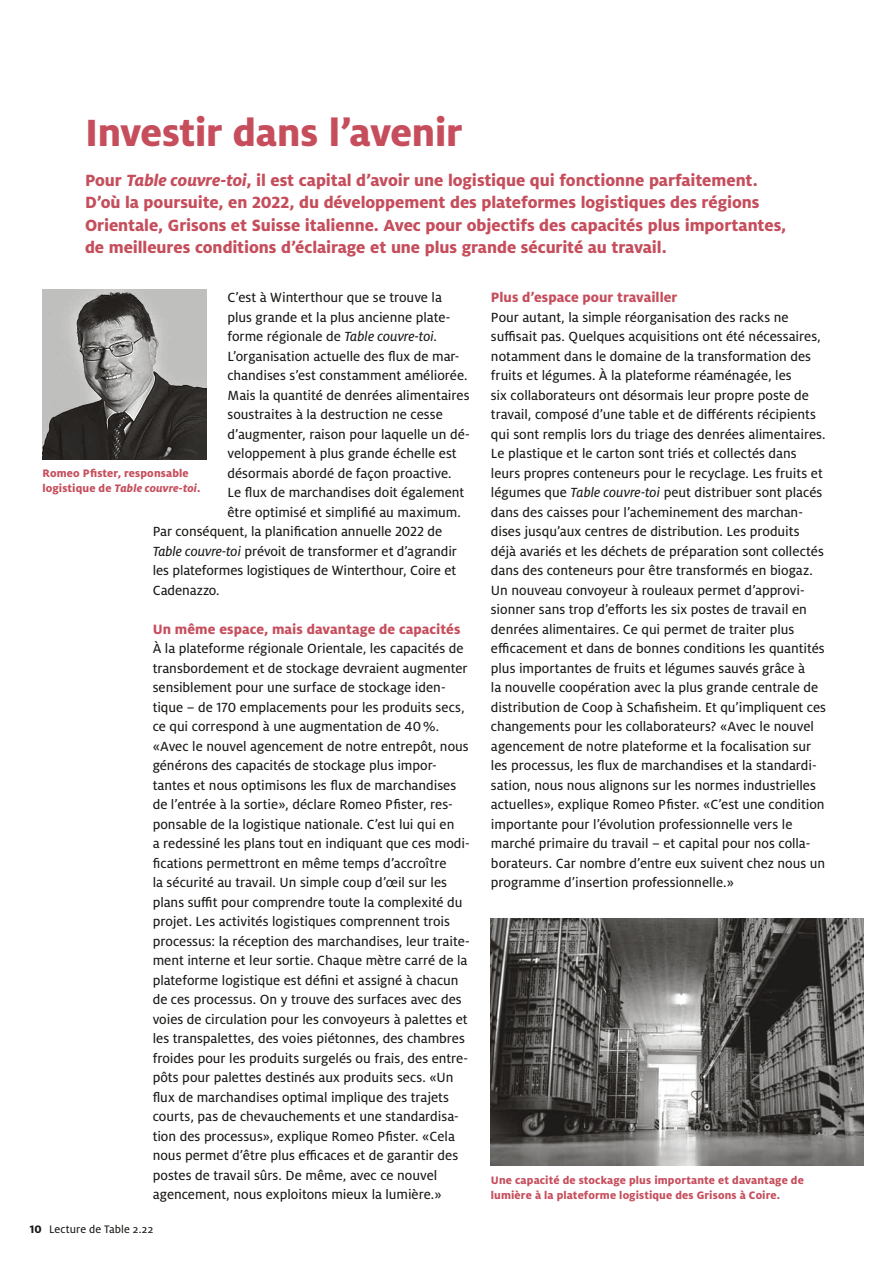
<style>
.page{position:relative;width:893px;height:1263px;background:#fff}
.page>*{position:absolute;margin:0;border:0;box-sizing:border-box;transform-origin:0 0}
.t1{font:800 42px "Milo OT";letter-spacing:-.015em;color:#c64e5c}
.t2{font:800 18px/22.5px "Milo OT";letter-spacing:-.005em;color:#c64e5c}
.t3{font:800 15px "Milo OT";letter-spacing:.005em;color:#c64e5c}
.t4{font:14.7px/19.5px "Milo OT Text";color:#1b1917}
.t5{font:800 12px/15px "Milo OT";letter-spacing:.01em;color:#c64e5c}
.t6{font:12px "Milo OT Text";letter-spacing:.005em;color:#1b1917}
.s1{font-style:italic}
.s2{font-family:"Milo OT Text Ita"}
.s3{font-family:"Milo OT";font-weight:800}
</style>
<div class="page">
<img style="left:491px;top:919px;width:372px;height:246px">
<img style="left:43px;top:289px;width:163px;height:170px">
<h1 class="t1" style="left:85px;top:109px;width:379px">Investir dans l’avenir</h1>
<p class="t2" style="left:85px;top:169px;width:703px">Pour <span class="s1">Table couvre-toi</span>, il est capital d’avoir une logistique qui fonctionne parfaitement.<br>D’où la poursuite, en 2022, du développement des plateformes logistiques des régions Orientale, Grisons et Suisse italienne. Avec pour objectifs des capacités plus importantes, de meilleures conditions d’éclairage et une plus grande sécurité au travail.</p>
<p class="t4" style="left:227px;top:288px;width:216px">C’est à Winterthour que se trouve la</p>
<p class="t4" style="left:227px;top:307px;width:224px">plus grande et la plus ancienne plate-</p>
<p class="t4" style="left:227px;top:327px;width:211px">forme régionale de <span class="s2">Table couvre-toi</span>.</p>
<p class="t4" style="left:227px;top:346px;width:233px">L’organisation actuelle des flux de mar-</p>
<p class="t4" style="left:227px;top:366px;width:242px">chandises s’est constamment améliorée.</p>
<p class="t4" style="left:227px;top:385px;width:244px">Mais la quantité de denrées alimentaires</p>
<p class="t4" style="left:227px;top:405px;width:217px">soustraites à la destruction ne cesse</p>
<p class="t4" style="left:227px;top:424px;width:244px">d’augmenter, raison pour laquelle un dé-</p>
<p class="t4" style="left:227px;top:444px;width:231px">veloppement à plus grande échelle est</p>
<p class="t4" style="left:227px;top:463px;width:225px">désormais abordé de façon proactive.</p>
<p class="t4" style="left:227px;top:483px;width:238px">Le flux de marchandises doit également</p>
<p class="t4" style="left:227px;top:502px;width:235px">être optimisé et simplifié au maximum.</p>
<p class="t4" style="left:153px;top:522px;width:291px">Par conséquent, la planification annuelle 2022 de</p>
<p class="t4" style="left:153px;top:541px;width:306px"><span class="s2">Table couvre-toi</span> prévoit de transformer et d’agrandir</p>
<p class="t4" style="left:153px;top:561px;width:305px">les plateformes logistiques de Winterthour, Coire et</p>
<p class="t4" style="left:153px;top:580px;width:68px">Cadenazzo.</p>
<p class="t3" style="left:153px;top:620px;width:309px">Un même espace, mais davantage de capacités</p>
<p class="t4" style="left:153px;top:639px;width:318px">À la plateforme régionale Orientale, les capacités de transbordement et de stockage devraient augmenter sensiblement pour une surface de stockage iden&shy;tique – de 170 emplacements pour les produits secs, ce qui correspond à une augmentation de 40%. «Avec le nouvel agencement de notre entrepôt, nous générons des capacités de stockage plus impor&shy;tantes et nous optimisons les flux de marchandises de l’entrée à la sortie», déclare Romeo Pfister, res&shy;ponsable de la logistique nationale. C’est lui qui en<br>a redessiné les plans tout en indiquant que ces modi&shy;fications permettront en même temps d’accroître<br>la sécurité au travail. Un simple coup d’œil sur les plans suffit pour comprendre toute la complexité du projet. Les activités logistiques comprennent trois processus: la réception des marchandises, leur traite&shy;ment interne et leur sortie. Chaque mètre carré de la plateforme logistique est défini et assigné à chacun de ces processus. On y trouve des surfaces avec des voies de circulation pour les convoyeurs à palettes et les transpalettes, des voies piétonnes, des chambres froides pour les produits surgelés ou frais, des entre&shy;pôts pour palettes destinés aux produits secs. «Un flux de marchandises optimal implique des trajets courts, pas de chevauchements et une standardisa&shy;tion des processus», explique Romeo Pfister. «Cela nous permet d’être plus efficaces et de garantir des postes de travail sûrs. De même, avec ce nouvel agencement, nous exploitons mieux la lumière.»</p>
<p class="t3" style="left:491px;top:289px;width:188px">Plus d’espace pour travailler</p>
<p class="t4" style="left:491px;top:307px;width:337px">Pour autant, la simple réorganisation des racks ne suffisait pas. Quelques acquisitions ont été nécessaires, notamment dans le domaine de la transformation des fruits et légumes. À la plateforme réaménagée, les<br>six collaborateurs ont désormais leur propre poste de travail, composé d’une table et de différents récipients qui sont remplis lors du triage des denrées alimentaires.<br>Le plastique et le carton sont triés et collectés dans leurs propres conteneurs pour le recyclage. Les fruits et légumes que <span class="s2">Table couvre-toi</span> peut distribuer sont placés dans des caisses pour l’acheminement des marchan&shy;dises jusqu’aux centres de distribution. Les produits déjà avariés et les déchets de préparation sont collectés dans des conteneurs pour être transformés en biogaz.<br>Un nouveau convoyeur à rouleaux permet d’approvi&shy;sionner sans trop d’efforts les six postes de travail en denrées alimentaires. Ce qui permet de traiter plus efficacement et dans de bonnes conditions les quantités plus importantes de fruits et légumes sauvés grâce à<br>la nouvelle coopération avec la plus grande centrale de distribution de Coop à Schafisheim. Et qu’impliquent ces changements pour les collaborateurs? «Avec le nouvel agencement de notre plateforme et la focalisation sur les processus, les flux de marchandises et la standardi&shy;sation, nous nous alignons sur les normes industrielles actuelles», explique Romeo Pfister. «C’est une condition importante pour l’évolution professionnelle vers le marché primaire du travail – et capital pour nos colla&shy;borateurs. Car nombre d’entre eux suivent chez nous un programme d’insertion professionnelle.»</p>
<p class="t5" style="left:43px;top:466px;width:159px">Romeo Pfister, responsable logistique de <span class="s1">Table couvre-toi</span>.</p>
<p class="t5" style="left:491px;top:1172px;width:314px">Une capacité de stockage plus importante et davantage de lumière à la plateforme logistique des Grisons à Coire.</p>
<p class="t6" style="left:30px;top:1223px;width:125px"><span class="s3">10</span> Lecture de Table 2.22</p>
</div>
